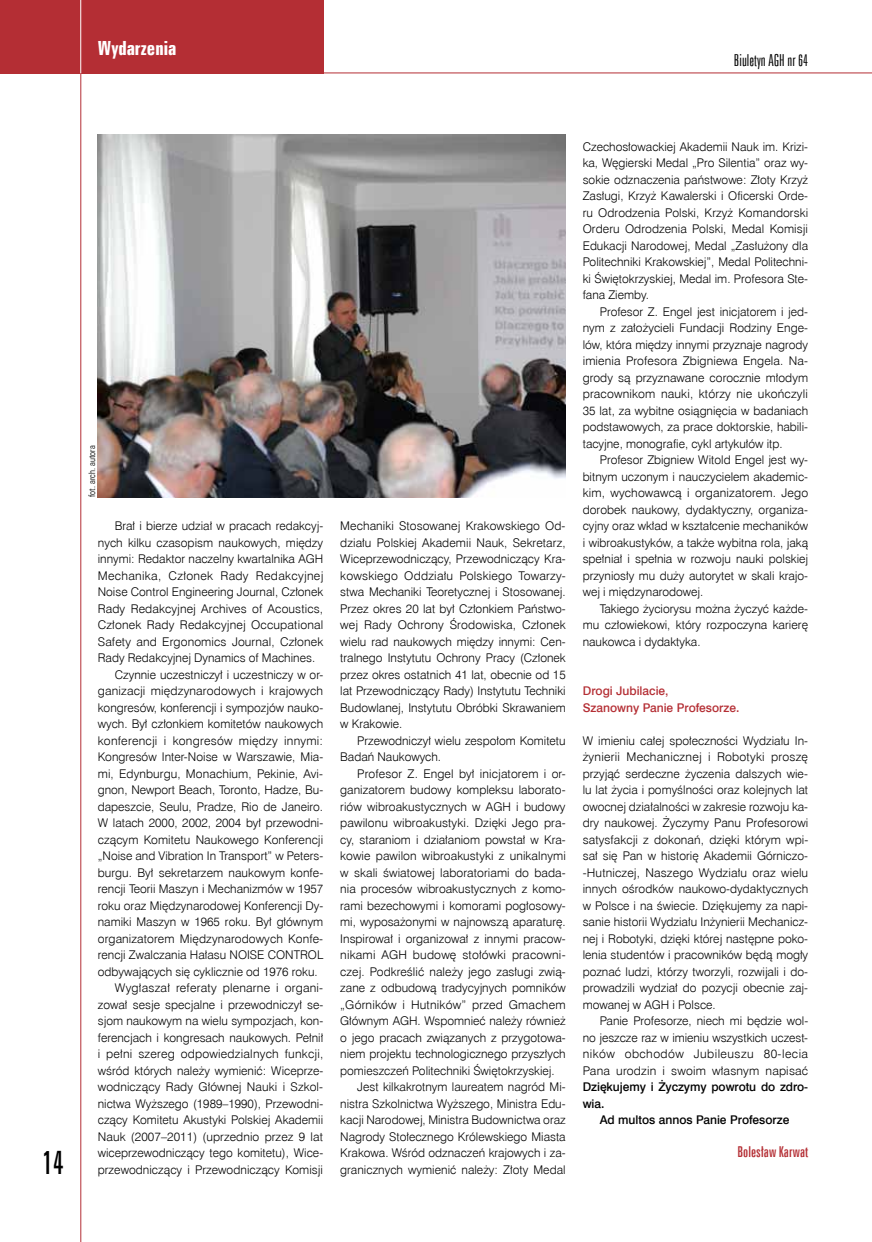
<style>
.page{position:relative;width:872px;height:1242px;background:#fff}
.page>*{position:absolute;margin:0;border:0;box-sizing:border-box;transform-origin:0 0}
.t1{font:32.85px "Zurich X Cn EU";color:#000;scale:.91 1}
.t2{font:700 19.5px "Zurich X Cn EU";color:#fff}
.t3{font:16.5px "Zurich Lt X Cn EU";color:#000}
.t4{font:15px "Zurich X Cn EU";color:#b42e34}
.t5{font:12px/16.5px "Swis 721 Lt EU";color:#000;text-align:justify}
.t6{font:12px "Swis 721 Md EU";letter-spacing:-.005em;color:#000}
.t7{font:12px/16.5px "Swis 721 Md EU";color:#b42e34}
.t8{font:12px "Swis 721 Lt EU";letter-spacing:.02em;color:#000}
.t9{font:12px "Swis 721 Lt EU";letter-spacing:.025em;color:#000}
.t10{font:9px "Zurich Lt Cn EU";color:#000}
</style>
<div class="page">
<hr style="left:80px;top:0;width:1px;height:1242px;background:#b42e34">
<div style="left:0;top:0;width:323px;height:73px;background:#b42e34"></div>
<hr style="left:80px;top:0;width:1px;height:73px;background:#fff">
<hr style="left:322px;top:73px;width:550px;height:1px;background:#b42e34">
<img style="left:98px;top:134px;width:468px;height:363px">
<h2 class="t2" style="left:98px;top:36px;width:80px">Wydarzenia</h2>
<h3 class="t3" style="left:734px;top:50px;width:76px">Biuletyn AGH nr 64</h3>
<h1 class="t1" style="left:43px;top:1142px;width:25px">14</h1>
<p class="t10" style="left:86px;top:497px;width:53px;rotate:-90deg">fot. arch. autora</p>
<p class="t5" style="left:115px;top:518px;width:210px">Brał i bierze udział w pracach redakcyj-</p>
<p class="t5" style="left:98px;top:534px;width:227px">nych kilku czasopism naukowych, między</p>
<p class="t5" style="left:98px;top:551px;width:227px">innymi: Redaktor naczelny kwartalnika AGH</p>
<p class="t9" style="left:98px;top:568px;width:227px">Mechanika, Członek Rady Redakcyjnej</p>
<p class="t5" style="left:98px;top:584px;width:227px">Noise Control Engineering Journal, Członek</p>
<p class="t5" style="left:98px;top:600px;width:227px">Rady Redakcyjnej Archives of Acoustics,</p>
<p class="t5" style="left:98px;top:617px;width:227px">Członek Rady Redakcyjnej Occupational</p>
<p class="t5" style="left:98px;top:633px;width:227px">Safety and Ergonomics Journal, Członek</p>
<p class="t5" style="left:98px;top:650px;width:219px">Rady Redakcyjnej Dynamics of Machines.</p>
<p class="t5" style="left:115px;top:666px;width:210px">Czynnie uczestniczył i uczestniczy w or-</p>
<p class="t5" style="left:98px;top:683px;width:227px">ganizacji międzynarodowych i krajowych</p>
<p class="t5" style="left:98px;top:699px;width:227px">kongresów, konferencji i sympozjów nauko-</p>
<p class="t5" style="left:98px;top:716px;width:227px">wych. Był członkiem komitetów naukowych</p>
<p class="t8" style="left:98px;top:733px;width:227px">konferencji i kongresów między innymi:</p>
<p class="t5" style="left:98px;top:749px;width:227px">Kongresów Inter-Noise w Warszawie, Mia-</p>
<p class="t5" style="left:98px;top:765px;width:227px">mi, Edynburgu, Monachium, Pekinie, Avi-</p>
<p class="t5" style="left:98px;top:782px;width:227px">gnon, Newport Beach, Toronto, Hadze, Bu-</p>
<p class="t5" style="left:98px;top:798px;width:227px">dapeszcie, Seulu, Pradze, Rio de Janeiro.</p>
<p class="t5" style="left:98px;top:815px;width:227px">W latach 2000, 2002, 2004 był przewodni-</p>
<p class="t5" style="left:98px;top:831px;width:227px">czącym Komitetu Naukowego Konferencji</p>
<p class="t5" style="left:98px;top:848px;width:227px">„Noise and Vibration In Transport” w Peters-</p>
<p class="t5" style="left:98px;top:864px;width:227px">burgu. Był sekretarzem naukowym konfe-</p>
<p class="t5" style="left:98px;top:881px;width:227px">rencji Teorii Maszyn i Mechanizmów w 1957</p>
<p class="t5" style="left:98px;top:897px;width:227px">roku oraz Międzynarodowej Konferencji Dy-</p>
<p class="t5" style="left:98px;top:914px;width:227px">namiki Maszyn w 1965 roku. Był głównym</p>
<p class="t5" style="left:98px;top:930px;width:227px">organizatorem Międzynarodowych Konfe-</p>
<p class="t5" style="left:98px;top:947px;width:227px">rencji Zwalczania Hałasu NOISE CONTROL</p>
<p class="t5" style="left:98px;top:963px;width:221px">odbywających się cyklicznie od 1976 roku.</p>
<p class="t5" style="left:115px;top:980px;width:210px">Wygłaszał referaty plenarne i organi-</p>
<p class="t5" style="left:98px;top:996px;width:227px">zował sesje specjalne i przewodniczył se-</p>
<p class="t5" style="left:98px;top:1013px;width:227px">sjom naukowym na wielu sympozjach, kon-</p>
<p class="t5" style="left:98px;top:1029px;width:227px">ferencjach i kongresach naukowych. Pełnił</p>
<p class="t5" style="left:98px;top:1046px;width:227px">i pełni szereg odpowiedzialnych funkcji,</p>
<p class="t5" style="left:98px;top:1062px;width:227px">wśród których należy wymienić: Wiceprze-</p>
<p class="t5" style="left:98px;top:1079px;width:227px">wodniczący Rady Głównej Nauki i Szkol-</p>
<p class="t5" style="left:98px;top:1095px;width:227px">nictwa Wyższego (1989–1990), Przewodni-</p>
<p class="t5" style="left:98px;top:1112px;width:227px">czący Komitetu Akustyki Polskiej Akademii</p>
<p class="t5" style="left:98px;top:1128px;width:227px">Nauk (2007–2011) (uprzednio przez 9 lat</p>
<p class="t5" style="left:98px;top:1145px;width:227px">wiceprzewodniczący tego komitetu), Wice-</p>
<p class="t5" style="left:98px;top:1161px;width:227px">przewodniczący i Przewodniczący Komisji</p>
<p class="t5" style="left:340px;top:518px;width:227px">Mechaniki Stosowanej Krakowskiego Od&shy;działu Polskiej Akademii Nauk, Sekretarz, Wiceprzewodniczący, Przewodniczący Kra&shy;kowskiego Oddziału Polskiego Towarzy&shy;stwa Mechaniki Teoretycznej i Stosowanej.<br>Przez okres 20 lat był Członkiem Państwo&shy;wej Rady Ochrony Środowiska, Członek wielu rad naukowych między innymi: Cen&shy;tralnego Instytutu Ochrony Pracy (Członek przez okres ostatnich 41 lat, obecnie od 15 lat Przewodniczący Rady) Instytutu Techniki Budowlanej, Instytutu Obróbki Skrawaniem w Krakowie.</p>
<p class="t5" style="left:340px;top:732px;width:227px;text-indent:17px">Przewodniczył wielu zespołom Komitetu<br>Badań Naukowych.</p>
<p class="t5" style="left:357px;top:765px;width:210px">Profesor Z. Engel był inicjatorem i or-</p>
<p class="t5" style="left:340px;top:782px;width:227px">ganizatorem budowy kompleksu laborato-</p>
<p class="t5" style="left:340px;top:798px;width:227px">riów wibroakustycznych w AGH i budowy</p>
<p class="t5" style="left:340px;top:815px;width:227px">pawilonu wibroakustyki. Dzięki Jego pra-</p>
<p class="t5" style="left:340px;top:831px;width:227px">cy, staraniom i działaniom powstał w Kra-</p>
<p class="t5" style="left:340px;top:848px;width:227px">kowie pawilon wibroakustyki z unikalnymi</p>
<p class="t5" style="left:340px;top:864px;width:227px">w skali światowej laboratoriami do bada-</p>
<p class="t5" style="left:340px;top:881px;width:227px">nia procesów wibroakustycznych z komo-</p>
<p class="t5" style="left:340px;top:897px;width:227px">rami bezechowymi i komorami pogłosowy-</p>
<p class="t5" style="left:340px;top:914px;width:227px">mi, wyposażonymi w najnowszą aparaturę.</p>
<p class="t5" style="left:340px;top:930px;width:227px">Inspirował i organizował z innymi pracow-</p>
<p class="t5" style="left:340px;top:947px;width:227px">nikami AGH budowę stołówki pracowni-</p>
<p class="t5" style="left:340px;top:963px;width:227px">czej. Podkreślić należy jego zasługi zwią-</p>
<p class="t5" style="left:340px;top:980px;width:227px">zane z odbudową tradycyjnych pomników</p>
<p class="t5" style="left:340px;top:996px;width:227px">„Górników i Hutników” przed Gmachem</p>
<p class="t5" style="left:340px;top:1013px;width:227px">Głównym AGH. Wspomnieć należy również</p>
<p class="t5" style="left:340px;top:1029px;width:227px">o jego pracach związanych z przygotowa-</p>
<p class="t5" style="left:340px;top:1046px;width:227px">niem projektu technologicznego przyszłych</p>
<p class="t5" style="left:340px;top:1062px;width:216px">pomieszczeń Politechniki Świętokrzyskiej.</p>
<p class="t5" style="left:357px;top:1079px;width:210px">Jest kilkakrotnym laureatem nagród Mi-</p>
<p class="t5" style="left:340px;top:1095px;width:227px">nistra Szkolnictwa Wyższego, Ministra Edu-</p>
<p class="t5" style="left:340px;top:1112px;width:227px">kacji Narodowej, Ministra Budownictwa oraz</p>
<p class="t5" style="left:340px;top:1128px;width:227px">Nagrody Stołecznego Królewskiego Miasta</p>
<p class="t5" style="left:340px;top:1145px;width:227px">Krakowa. Wśród odznaczeń krajowych i za-</p>
<p class="t5" style="left:340px;top:1161px;width:227px">granicznych wymienić należy: Złoty Medal</p>
<p class="t5" style="left:583px;top:138px;width:227px">Czechosłowackiej Akademii Nauk im. Krizi&shy;ka, Węgierski Medal „Pro Silentia” oraz wy&shy;sokie odznaczenia państwowe: Złoty Krzyż Zasługi, Krzyż Kawalerski i Oficerski Orde&shy;ru Odrodzenia Polski, Krzyż Komandorski Orderu Odrodzenia Polski, Medal Komisji Edukacji Narodowej, Medal „Zasłużony dla Politechniki Krakowskiej”, Medal Politechni&shy;ki Świętokrzyskiej, Medal im. Profesora Ste&shy;fana Ziemby.</p>
<p class="t5" style="left:583px;top:303px;width:227px;text-indent:17px">Profesor Z. Engel jest inicjatorem i jed&shy;nym z założycieli Fundacji Rodziny Enge&shy;lów, która między innymi przyznaje nagrody imienia Profesora Zbigniewa Engela. Na&shy;grody są przyznawane corocznie młodym pracownikom nauki, którzy nie ukończyli 35 lat, za wybitne osiągnięcia w badaniach podstawowych, za prace doktorskie, habili&shy;tacyjne, monografie, cykl artykułów itp.</p>
<p class="t5" style="left:583px;top:452px;width:227px;text-indent:17px">Profesor Zbigniew Witold Engel jest wy&shy;bitnym uczonym i nauczycielem akademic&shy;kim, wychowawcą i organizatorem. Jego dorobek naukowy, dydaktyczny, organiza&shy;cyjny oraz wkład w kształcenie mechaników i wibroakustyków, a także wybitna rola, jaką spełniał i spełnia w rozwoju nauki polskiej przyniosły mu duży autorytet w skali krajo&shy;wej i międzynarodowej.</p>
<p class="t5" style="left:583px;top:600px;width:227px;text-indent:17px">Takiego życiorysu można życzyć każde&shy;mu człowiekowi, który rozpoczyna karierę naukowca i dydaktyka.</p>
<p class="t7" style="left:583px;top:683px;width:158px">Drogi Jubilacie,<br>Szanowny Panie Profesorze.</p>
<p class="t5" style="left:583px;top:732px;width:227px">W imieniu całej społeczności Wydziału In&shy;żynierii Mechanicznej i Robotyki proszę przyjąć serdeczne życzenia dalszych wie&shy;lu lat życia i pomyślności oraz kolejnych lat owocnej działalności w zakresie rozwoju ka&shy;dry naukowej. Życzymy Panu Profesorowi satysfakcji z dokonań, dzięki którym wpi&shy;sał się Pan w historię Akademii Górniczo--Hutniczej, Naszego Wydziału oraz wielu innych ośrodków naukowo-dydaktycznych w Polsce i na świecie. Dziękujemy za napi&shy;sanie historii Wydziału Inżynierii Mechanicz&shy;nej i Robotyki, dzięki której następne poko&shy;lenia studentów i pracowników będą mogły poznać ludzi, którzy tworzyli, rozwijali i do&shy;prowadzili wydział do pozycji obecnie zaj&shy;mowanej w AGH i Polsce.</p>
<p class="t5" style="left:583px;top:1013px;width:227px;text-indent:17px">Panie Profesorze, niech mi będzie wol&shy;no jeszcze raz w imieniu wszystkich uczest&shy;ników obchodów Jubileuszu 80-lecia Pana urodzin i swoim własnym napisać</p>
<p class="t6" style="left:583px;top:1079px;width:227px">Dziękujemy i Życzymy powrotu do zdro-</p>
<p class="t6" style="left:583px;top:1096px;width:23px">wia.</p>
<p class="t6" style="left:600px;top:1112px;width:191px">Ad multos annos Panie Profesorze</p>
<p class="t4" style="left:737px;top:1143px;width:72px">Bolesław Karwat</p>
</div>
